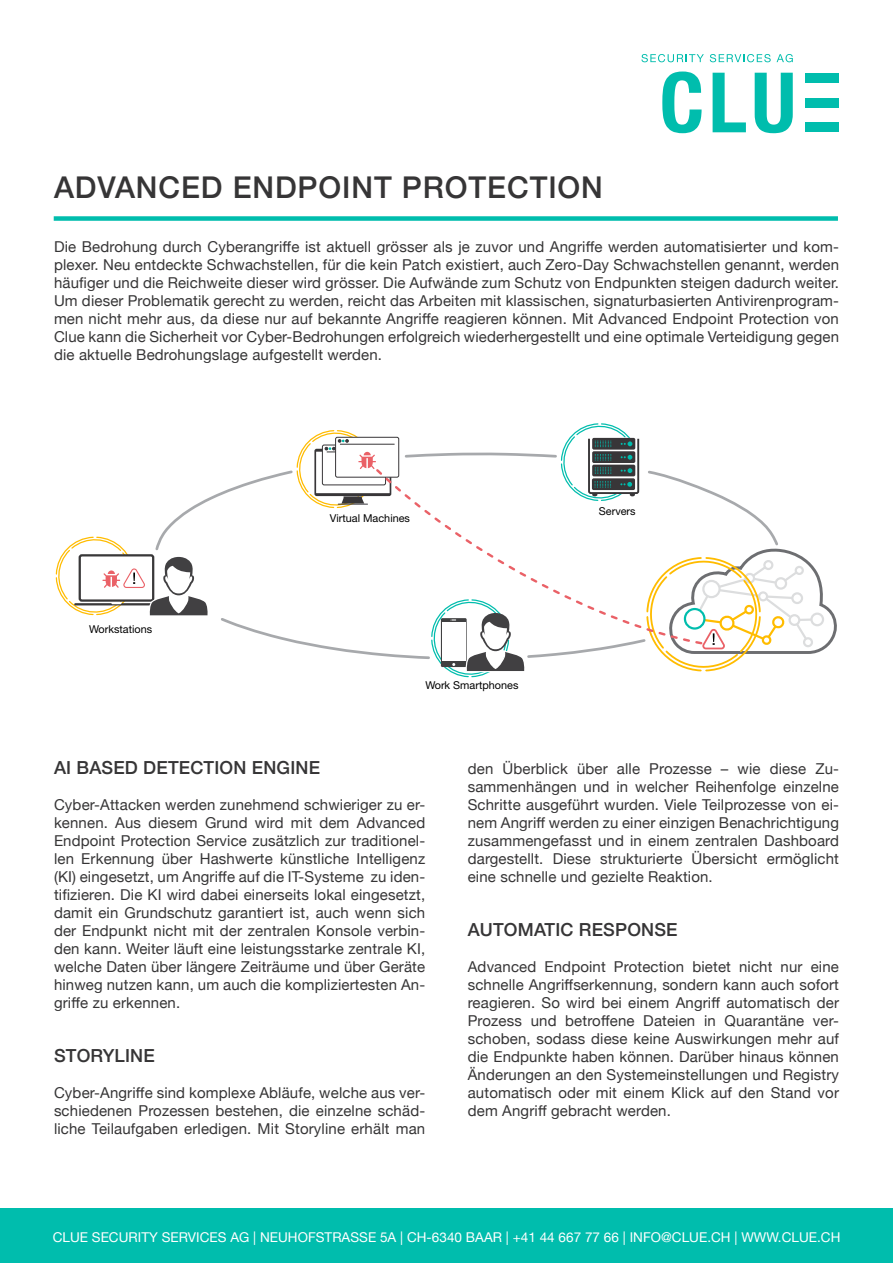
<style>
.page{position:relative;width:893px;height:1263px;background:#fff}
.page>*{position:absolute;margin:0;border:0;box-sizing:border-box;transform-origin:0 0}
.t1{font:500 30px "Helvetica Neue";letter-spacing:.03em;color:#363536}
.Type{font:500 18px "Helvetica Neue";letter-spacing:.01em;color:#363536}
.Type-2{font:15px/18px "Helvetica Neue";letter-spacing:.01em;color:#363536;text-align:justify}
.t2{font:13.5px "Helvetica Neue";letter-spacing:.005em;color:#fff}
.t3{font:10.8px "Helvetica Neue LT Std";color:#000}
</style>
<div class="page">
<svg style="left:641px;top:54px;width:63px;height:8px"></svg>
<svg style="left:710px;top:54px;width:61px;height:8px"></svg>
<svg style="left:777px;top:54px;width:16px;height:8px"></svg>
<svg style="left:662px;top:72px;width:40px;height:61px"></svg>
<svg style="left:713px;top:73px;width:33px;height:59px"></svg>
<svg style="left:755px;top:73px;width:38px;height:60px"></svg>
<div style="left:805px;top:122px;width:33px;height:10px;background:#00bdad"></div>
<div style="left:805px;top:98px;width:33px;height:10px;background:#00bdad"></div>
<div style="left:805px;top:73px;width:33px;height:10px;background:#00bdad"></div>
<div style="left:54px;top:216px;width:784px;height:5px;background:#00bdad"></div>
<div style="left:0;top:1209px;width:893px;height:54px;background:#00bdad"></div>
<svg style="left:55px;top:423px;width:782px;height:255px"></svg>
<svg style="left:370px;top:464px;width:334px;height:182px"></svg>
<p class="t1" style="left:54px;top:163px;width:550px">ADVANCED ENDPOINT PROTECTION</p>
<p class="Type-2" style="left:54px;top:239px;width:786px">Die Bedrohung durch Cyberangriffe ist aktuell grösser als je zuvor und Angriffe werden automatisierter und kom&shy;plexer. Neu entdeckte Schwachstellen, für die kein Patch existiert, auch Zero-Day Schwachstellen genannt, werden häufiger und die Reichweite dieser wird grösser. Die Aufwände zum Schutz von Endpunkten steigen dadurch weiter.<br>Um dieser Problematik gerecht zu werden, reicht das Arbeiten mit klassischen, signaturbasierten Antivirenprogram&shy;men nicht mehr aus, da diese nur auf bekannte Angriffe reagieren können. Mit Advanced Endpoint Protection von Clue kann die Sicherheit vor Cyber-Bedrohungen erfolgreich wiederhergestellt und eine optimale Verteidigung gegen die aktuelle Bedrohungslage aufgestellt werden.</p>
<p class="t3" style="left:89px;top:622px;width:65px">Workstations</p>
<p class="t3" style="left:330px;top:512px;width:82px">Virtual Machines</p>
<p class="t3" style="left:425px;top:679px;width:95px">Work Smartphones</p>
<p class="t3" style="left:599px;top:504px;width:38px">Servers</p>
<p class="Type" style="left:54px;top:753px;width:268px">AI BASED DETECTION ENGINE</p>
<p class="Type-2" style="left:54px;top:797px;width:373px">Cyber-Attacken werden zunehmend schwieriger zu er&shy;kennen. Aus diesem Grund wird mit dem Advanced Endpoint Protection Service zusätzlich zur traditionel&shy;len Erkennung über Hashwerte künstliche Intelligenz (KI) eingesetzt, um Angriffe auf die IT-Systeme zu iden&shy;tifizieren. Die KI wird dabei einerseits lokal eingesetzt, damit ein Grundschutz garantiert ist, auch wenn sich der Endpunkt nicht mit der zentralen Konsole verbin&shy;den kann. Weiter läuft eine leistungsstarke zentrale KI, welche Daten über längere Zeiträume und über Geräte hinweg nutzen kann, um auch die kompliziertesten An&shy;griffe zu erkennen.</p>
<p class="Type" style="left:54px;top:1041px;width:102px">STORYLINE</p>
<p class="Type-2" style="left:54px;top:1085px;width:373px">Cyber-Angriffe sind komplexe Abläufe, welche aus ver&shy;schiedenen Prozessen bestehen, die einzelne schäd&shy;liche Teilaufgaben erledigen. Mit Storyline erhält man</p>
<p class="Type-2" style="left:468px;top:761px;width:373px">den Überblick über alle Prozesse – wie diese Zu&shy;sammenhängen und in welcher Reihenfolge einzelne Schritte ausgeführt wurden. Viele Teilprozesse von ei&shy;nem Angriff werden zu einer einzigen Benachrichtigung zusammengefasst und in einem zentralen Dashboard dargestellt. Diese strukturierte Übersicht ermöglicht eine schnelle und gezielte Reaktion.</p>
<p class="Type" style="left:468px;top:915px;width:211px">AUTOMATIC RESPONSE</p>
<p class="Type-2" style="left:468px;top:959px;width:373px">Advanced Endpoint Protection bietet nicht nur eine schnelle Angriffserkennung, sondern kann auch sofort reagieren. So wird bei einem Angriff automatisch der Prozess und betroffene Dateien in Quarantäne ver&shy;schoben, sodass diese keine Auswirkungen mehr auf die Endpunkte haben können. Darüber hinaus können Änderungen an den Systemeinstellungen und Registry automatisch oder mit einem Klick auf den Stand vor dem Angriff gebracht werden.</p>
<p class="t2" style="left:53px;top:1227px;width:789px">CLUE SECURITY SERVICES AG | NEUHOFSTRASSE 5A | CH-6340 BAAR | +41 44 667 77 66 | INFO@CLUE.CH | WWW.CLUE.CH</p>
</div>
